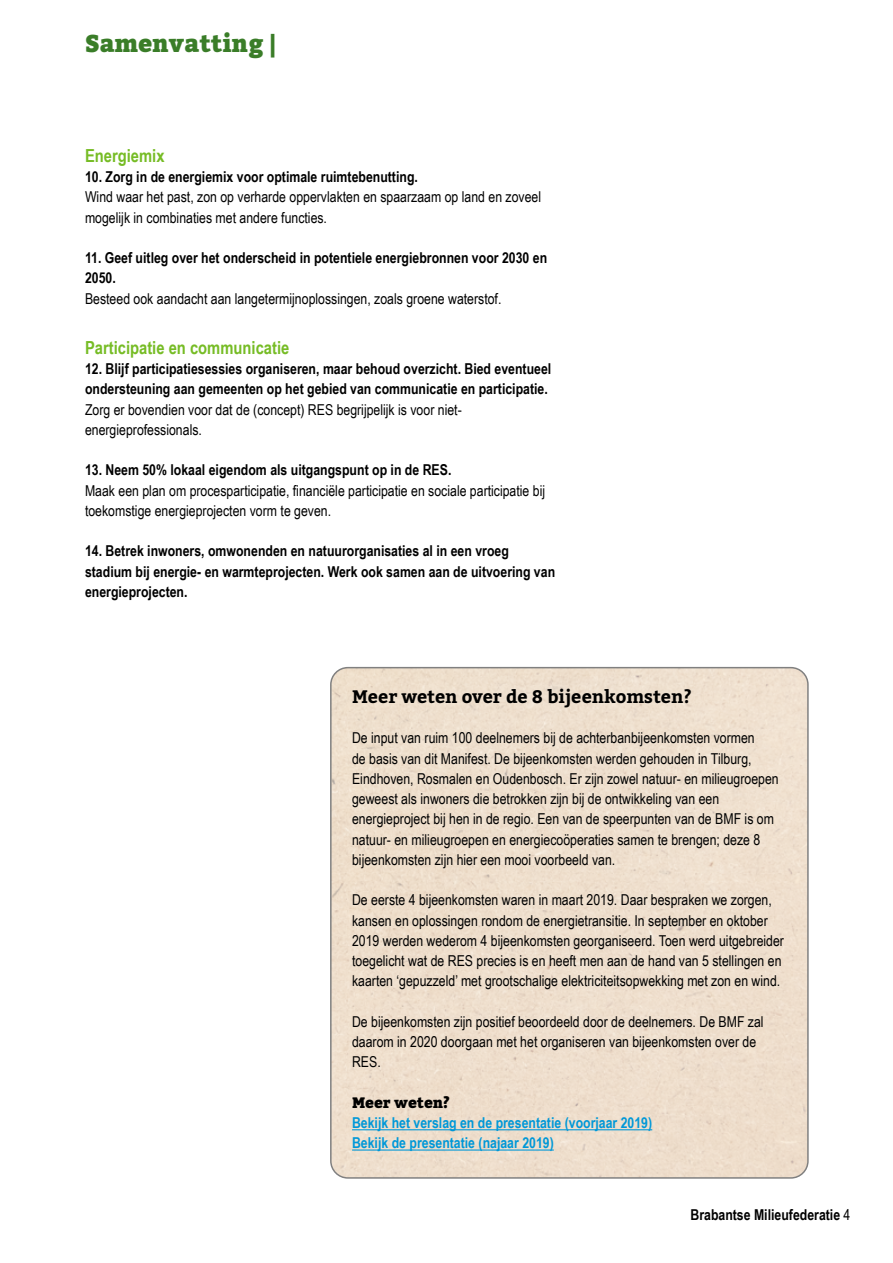
<style>
.page{position:relative;width:893px;height:1263px;background:#fff}
.page>*{position:absolute;margin:0;border:0;box-sizing:border-box;transform-origin:0 0}
.t1{font:900 24px "Bitter";color:#3a7d28}
.t2{font:700 18px "Arial Narrow";color:#76bc25}
.t3{font:700 18px "Bitter";color:#000}
.t4{font:15px/20.2px "Arial Narrow";color:#000}
.t5{font:700 15px/20.2px "Arial Narrow";color:#000}
.t6{font:700 15px/20.2px "Arial Narrow";color:#0098d8}
.t7{font:900 15px "Bitter";color:#000}
.s1{font-weight:400}
</style>
<div class="page">
<div style="left:333px;top:670px;width:473px;height:506px;background:#eedfcd"></div>
<div style="left:330px;top:667px;width:479px;height:512px;border:2px solid #000;border-radius:17px"></div>
<hr style="left:352px;top:1129px;width:300px;height:1px;background:#0098d8">
<hr style="left:352px;top:1149px;width:202px;height:1px;background:#0098d8">
<h1 class="t1" style="left:85px;top:30px;width:193px">Samenvatting |</h1>
<p class="t2" style="left:85px;top:142px;width:81px">Energiemix</p>
<p class="t5" style="left:85px;top:166px;width:334px">10. Zorg in de energiemix voor optimale ruimtebenutting.</p>
<p class="t4" style="left:85px;top:186px;width:458px">Wind waar het past, zon op verharde oppervlakten en spaarzaam op land en zoveel mogelijk in combinaties met andere functies.</p>
<p class="t5" style="left:85px;top:247px;width:464px">11. Geef uitleg over het onderscheid in potentiele energiebronnen voor 2030 en<br>2050.</p>
<p class="t4" style="left:85px;top:288px;width:418px">Besteed ook aandacht aan langetermijnoplossingen, zoals groene waterstof.</p>
<p class="t2" style="left:85px;top:334px;width:206px">Participatie en communicatie</p>
<p class="t5" style="left:85px;top:358px;width:468px">12. Blijf participatiesessies organiseren, maar behoud overzicht. Bied eventueel ondersteuning aan gemeenten op het gebied van communicatie en participatie.</p>
<p class="t4" style="left:85px;top:399px;width:378px">Zorg er bovendien voor dat de (concept) RES begrijpelijk is voor niet&shy;energieprofessionals.</p>
<p class="t5" style="left:85px;top:459px;width:368px">13. Neem 50% lokaal eigendom als uitgangspunt op in de RES.</p>
<p class="t4" style="left:85px;top:480px;width:462px">Maak een plan om procesparticipatie, financiële participatie en sociale participatie bij toekomstige energieprojecten vorm te geven.</p>
<p class="t5" style="left:85px;top:540px;width:472px">14. Betrek inwoners, omwonenden en natuurorganisaties al in een vroeg stadium bij energie- en warmteprojecten. Werk ook samen aan de uitvoering van energieprojecten.</p>
<p class="t3" style="left:352px;top:685px;width:341px">Meer weten over de 8 bijeenkomsten?</p>
<p class="t4" style="left:352px;top:727px;width:428px">De input van ruim 100 deelnemers bij de achterbanbijeenkomsten vormen<br>de basis van dit Manifest. De bijeenkomsten werden gehouden in Tilburg, Eindhoven, Rosmalen en Oudenbosch. Er zijn zowel natuur- en milieugroepen geweest als inwoners die betrokken zijn bij de ontwikkeling van een energieproject bij hen in de regio. Een van de speerpunten van de BMF is om natuur- en milieugroepen en energiecoöperaties samen te brengen; deze 8 bijeenkomsten zijn hier een mooi voorbeeld van.</p>
<p class="t4" style="left:352px;top:889px;width:433px">De eerste 4 bijeenkomsten waren in maart 2019. Daar bespraken we zorgen, kansen en oplossingen rondom de energietransitie. In september en oktober 2019 werden wederom 4 bijeenkomsten georganiseerd. Toen werd uitgebreider toegelicht wat de RES precies is en heeft men aan de hand van 5 stellingen en kaarten ‘gepuzzeld’ met grootschalige elektriciteitsopwekking met zon en wind.</p>
<p class="t4" style="left:352px;top:1011px;width:413px">De bijeenkomsten zijn positief beoordeeld door de deelnemers. De BMF zal daarom in 2020 doorgaan met het organiseren van bijeenkomsten over de<br>RES.</p>
<p class="t7" style="left:352px;top:1094px;width:99px">Meer weten?</p>
<p class="t6" style="left:352px;top:1112px;width:302px">Bekijk het verslag en de presentatie (voorjaar 2019)<br>Bekijk de presentatie (najaar 2019)</p>
<p class="t5" style="left:690px;top:1204px;width:161px">Brabantse Milieufederatie <span class="s1">4</span></p>
</div>
